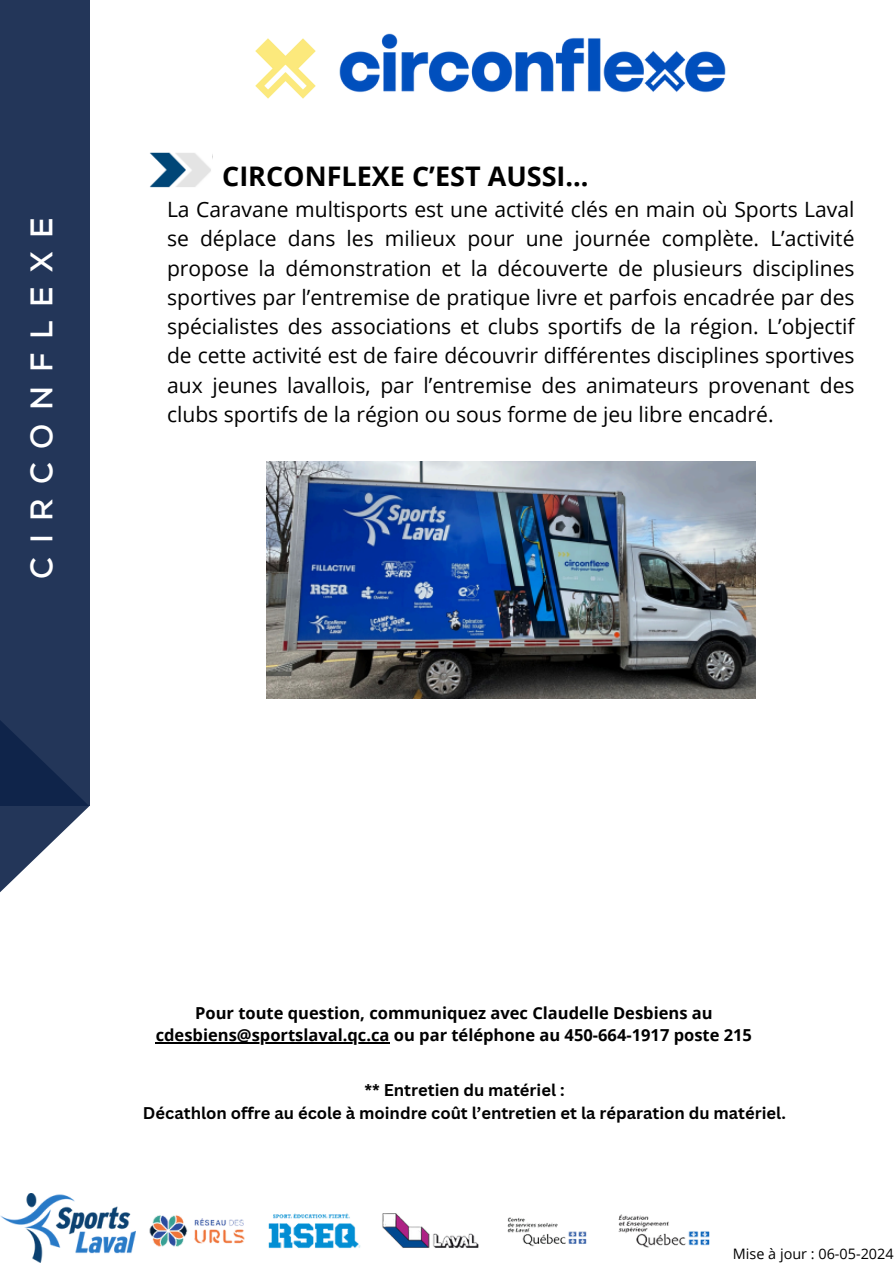
<style>
.page{position:relative;width:894px;height:1264px;background:#fff}
.page>*{position:absolute;margin:0;border:0;box-sizing:border-box;transform-origin:0 0}
.t1{font:700 31.2px "Nexa";letter-spacing:.44em;color:#fff}
.t2{font:700 27px "Open Sans";color:#000}
.t3{font:21.15px/29.2px "Open Sans";color:#000;text-align:justify}
.t4{font:700 16.5px/22.5px "Open Sans";color:#000;text-align:center}
.t5{font:700 16.5px/22.5px "Canva Sans";color:#000;text-align:center}
.t6{font:14.4px "Open Sans";color:#000}
</style>
<div class="page">
<div style="left:0;top:0;width:89px;height:805px;background:#233659"></div>
<svg style="left:0;top:720px;width:89px;height:173px;fill:#233659"></svg>
<img style="left:339px;top:33px;width:387px;height:60px">
<img style="left:255px;top:38px;width:61px;height:61px">
<img style="left:149px;top:152px;width:64px;height:36px">
<img style="left:266px;top:461px;width:489px;height:237px">
<hr style="left:156px;top:1042px;width:81px;height:1px;background:#000">
<hr style="left:237px;top:1042px;width:152px;height:1px;background:#000">
<img style="left:0;top:1193px;width:135px;height:69px">
<img style="left:135px;top:1213px;width:575px;height:36px">
<h2 class="t1" style="left:23px;top:579px;width:363px;rotate:-90deg">CIRCONFLEXE</h2>
<p class="t2" style="left:222px;top:157px;width:368px">CIRCONFLEXE C’EST AUSSI...</p>
<h4 class="t3" style="left:167px;top:194px;width:689px">La Caravane multisports est une activité clés en main où Sports Laval se déplace dans les milieux pour une journée complète. L’activité propose la démonstration et la découverte de plusieurs disciplines sportives par l’entremise de pratique livre et parfois encadrée par des spécialistes des associations et clubs sportifs de la région. L’objectif de cette activité est de faire découvrir différentes disciplines sportives aux jeunes lavallois, par l’entremise des animateurs provenant des clubs sportifs de la région ou sous forme de jeu libre encadré.</h4>
<p class="t4" style="left:156px;top:1001px;width:597px">Pour toute question, communiquez avec Claudelle Desbiens au cdesbiens@sportslaval.qc.ca ou par téléphone au 450-664-1917 poste 215</p>
<h4 class="t5" style="left:143px;top:1078px;width:644px">** Entretien du matériel :<br>Décathlon offre au école à moindre coût l’entretien et la réparation du matériel.</h4>
<h3 class="t6" style="left:732px;top:1243px;width:162px">Mise à jour : 06-05-2024</h3>
</div>
